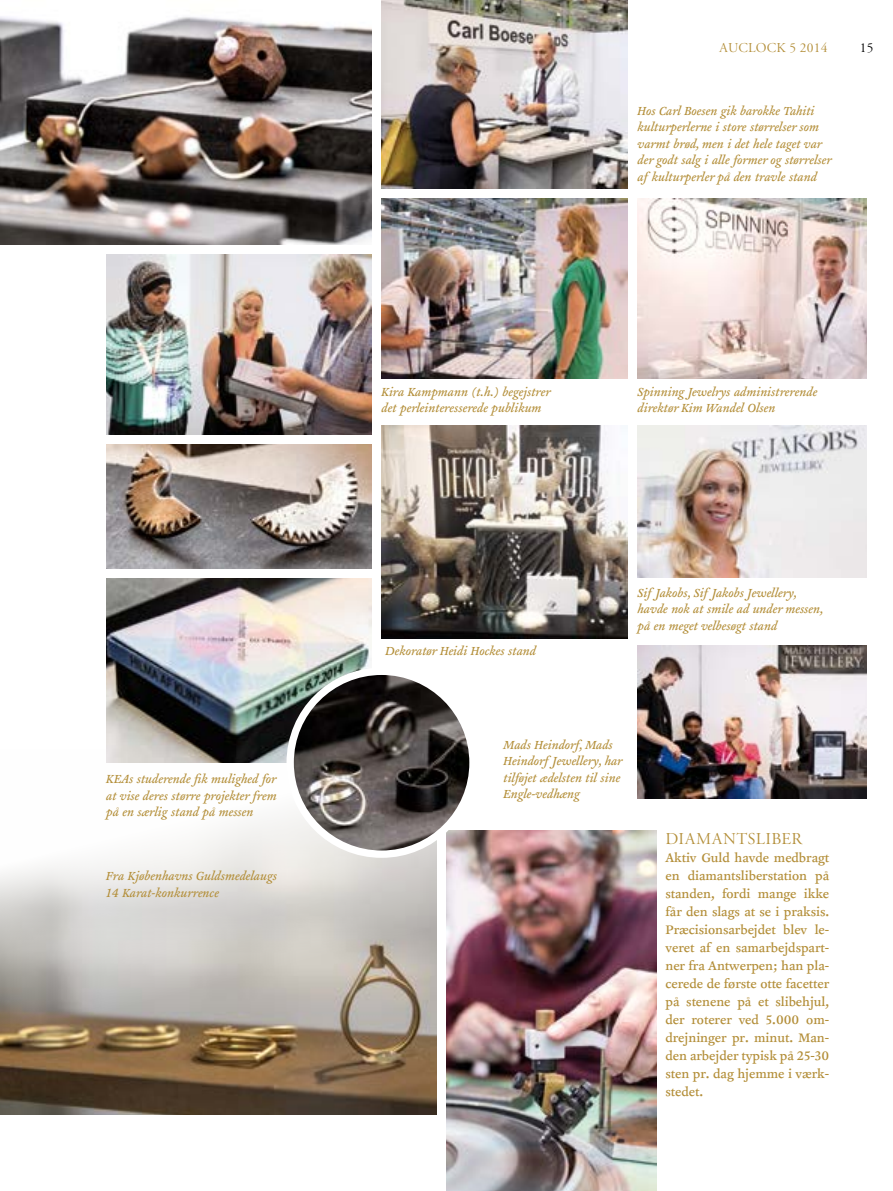
<style>
.page{position:relative;width:893px;height:1191px;background:#fff}
.page>*{position:absolute;margin:0;border:0;box-sizing:border-box;transform-origin:0 0}
.t1{font:16.5px "Adobe Garamond Titling";letter-spacing:.03em;color:#b38e38}
.t2{font:14.25px/18px "Clifford Nine Roman LF";color:#b38e38;text-align:justify}
.t3{font:13.5px/16.5px "Clifford Nine Italic Alt LF";color:#b38e38}
.t4{font:13.5px "Adobe Garamond Titling";letter-spacing:.015em;color:#b38e38}
.t5{font:13.5px "Adobe Garamond Titling";color:#000}
</style>
<div class="page">
<img style="left:446px;top:830px;width:211px;height:361px">
<img style="left:0;top:762px;width:437px;height:352px">
<img style="left:106px;top:444px;width:265px;height:124px">
<img style="left:0;top:16px;width:371px;height:229px">
<img style="left:106px;top:255px;width:265px;height:179px">
<img style="left:106px;top:578px;width:265px;height:184px">
<img style="left:637px;top:199px;width:229px;height:179px">
<img style="left:637px;top:425px;width:229px;height:153px">
<img style="left:637px;top:645px;width:230px;height:153px">
<img style="left:382px;top:0;width:245px;height:189px">
<img style="left:382px;top:199px;width:245px;height:179px">
<img style="left:382px;top:425px;width:245px;height:213px">
<img style="left:290px;top:671px;width:183px;height:183px;border-radius:91px">
<div style="left:286px;top:667px;width:191px;height:191px;border:7px solid #fff;border-radius:50%"></div>
<p class="t3" style="left:106px;top:771px;width:172px;text-align:justify">KEAs studerende fik mulighed for at vise deres større projekter frem på en særlig stand på messen</p>
<p class="t3" style="left:106px;top:868px;width:172px">Fra Kjøbenhavns Guldsmedelaugs<br>14 Karat-konkurrence</p>
<p class="t4" style="left:720px;top:40px;width:109px">AUCLOCK 5 2014</p>
<p class="t5" style="left:860px;top:40px;width:15px">15</p>
<p class="t3" style="left:637px;top:103px;width:196px">Hos Carl Boesen gik barokke Tahiti kulturperlerne i store størrelser som varmt brød, men i det hele taget var der godt salg i alle former og størrelser af kulturperler på den travle stand</p>
<p class="t3" style="left:382px;top:384px;width:171px">Kira Kampmann (t.h.) begejstrer det perleinteresserede publikum</p>
<p class="t3" style="left:637px;top:384px;width:181px">Spinning Jewelrys administrerende direktør Kim Wandel Olsen</p>
<p class="t3" style="left:386px;top:643px;width:152px">Dekoratør Heidi Hockes stand</p>
<p class="t3" style="left:637px;top:585px;width:188px">Sif Jakobs, Sif Jakobs Jewellery, havde nok at smile ad under messen, på en meget velbesøgt stand</p>
<p class="t3" style="left:503px;top:737px;width:121px">Mads Heindorf, Mads<br>Heindorf Jewellery, har tilføjet ædelsten til sine<br>Engle-vedhæng</p>
<p class="t1" style="left:665px;top:829px;width:138px">DIAMANTSLIBER</p>
<p class="t2" style="left:665px;top:849px;width:165px">Aktiv Guld havde medbragt en diamantsliberstation på standen, fordi mange ikke får den slags at se i praksis.<br>Præcisionsarbejdet blev le&shy;veret af en samarbejdspart&shy;ner fra Antwerpen; han pla&shy;cerede de første otte facetter på stenene på et slibehjul, der roterer ved 5.000 om&shy;drejninger pr. minut. Man&shy;den arbejder typisk på 25-30 sten pr. dag hjemme i værk&shy;stedet.</p>
</div>
